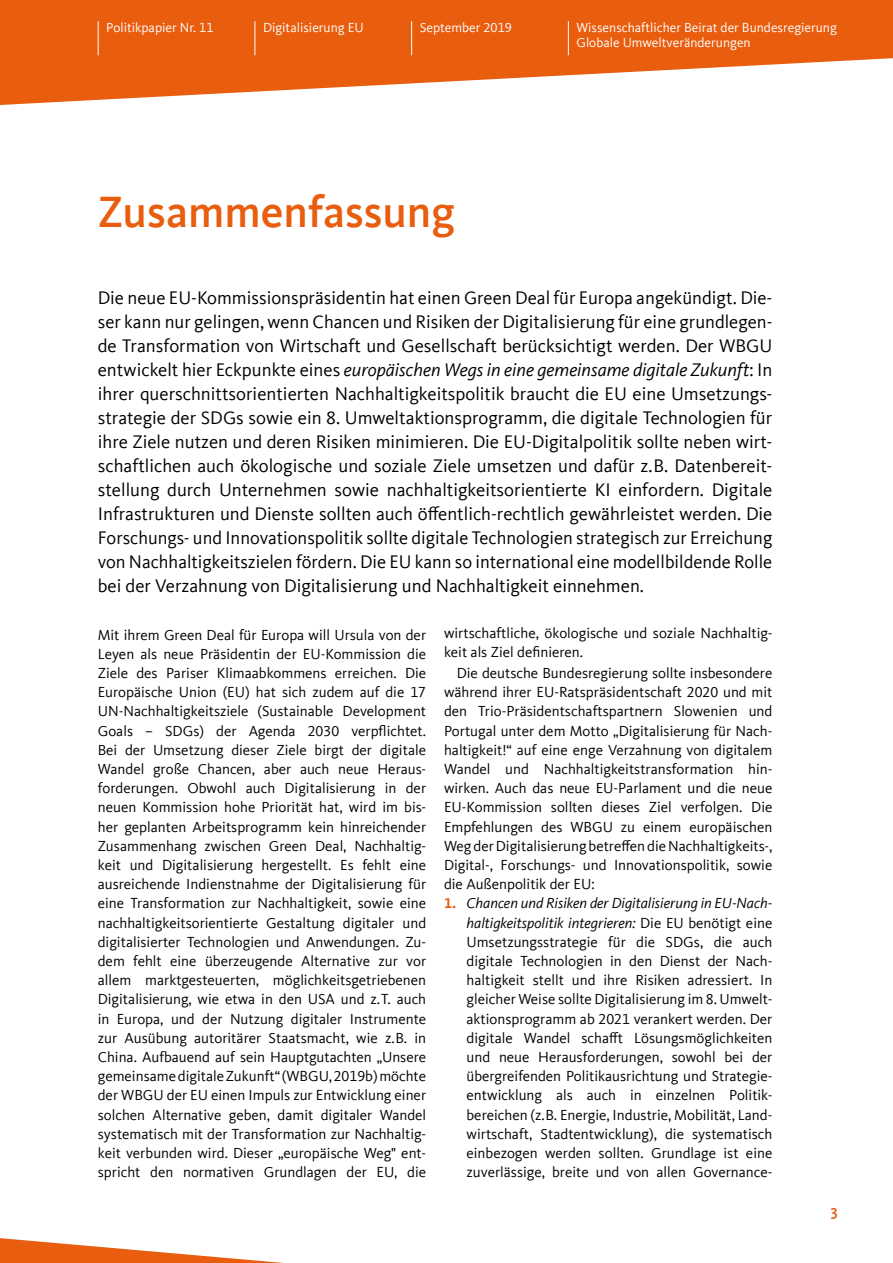
<style>
.page{position:relative;width:893px;height:1263px;background:#fff}
.page>*{position:absolute;margin:0;border:0;box-sizing:border-box;transform-origin:0 0}
.Kapitelheadline_-_Ki{font:500 45px "Kievit Offc";color:#e95d0f}
.Einleitung_-_Kievit{font:18.75px/24px "Kievit Offc";color:#000;text-align:justify}
.t1{font:500 16.2px "Kievit Sc Offc";color:#e95d0f}
.Einleitung_Fliesstex{font:15px/19.2px "Kievit Offc";color:#000;text-align:justify}
.t2{font:13.5px/15.8px "Kievit Offc";color:#fff}
.s1{font-style:italic}
.s2{font-weight:700;font-size:14.55px;color:#e95d0f}
</style>
<div class="page">
<svg style="left:0;top:1238px;width:284px;height:25px"></svg>
<svg style="left:0;top:0;width:893px;height:105px;fill:#e95d0f"></svg>
<hr style="left:98px;top:21px;width:1px;height:34px;background:#fff">
<hr style="left:255px;top:21px;width:1px;height:34px;background:#fff">
<hr style="left:411px;top:21px;width:1px;height:34px;background:#fff">
<hr style="left:568px;top:21px;width:1px;height:34px;background:#fff">
<p class="t2" style="left:106px;top:19px;width:109px">Politikpapier Nr. 11</p>
<p class="t2" style="left:263px;top:19px;width:102px">Digitalisierung EU</p>
<p class="t2" style="left:420px;top:19px;width:94px">September 2019</p>
<p class="t2" style="left:576px;top:19px;width:262px">Wissenschaftlicher Beirat der Bundesregierung<br>Globale Umweltveränderungen</p>
<p class="Kapitelheadline_-_Ki" style="left:98px;top:186px;width:359px">Zusammenfassung</p>
<p class="Einleitung_-_Kievit" style="left:98px;top:285px;width:676px">Die neue EU-Kommissionspräsidentin hat einen Green Deal für Europa angekündigt. Die&shy;ser kann nur gelingen, wenn Chancen und Risiken der Digitalisierung für eine grundlegen&shy;de Transformation von Wirtschaft und Gesellschaft berücksichtigt werden. Der WBGU entwickelt hier Eckpunkte eines <span class="s1">europäischen Wegs in eine gemeinsame digitale Zukunft</span>: In ihrer querschnittsorientierten Nachhaltigkeitspolitik braucht die EU eine Umsetzungs&shy;strategie der SDGs sowie ein 8. Umweltaktionsprogramm, die digitale Technologien für ihre Ziele nutzen und deren Risiken minimieren. Die EU-Digitalpolitik sollte neben wirt&shy;schaftlichen auch ökologische und soziale Ziele umsetzen und dafür z.B. Datenbereit&shy;stellung durch Unternehmen sowie nachhaltigkeitsorientierte KI einfordern. Digitale Infrastrukturen und Dienste sollten auch öffentlich-rechtlich gewährleistet werden. Die Forschungs- und Innovationspolitik sollte digitale Technologien strategisch zur Erreichung von Nachhaltigkeitszielen fördern. Die EU kann so international eine modellbildende Rolle bei der Verzahnung von Digitalisierung und Nachhaltigkeit einnehmen.</p>
<p class="Einleitung_Fliesstex" style="left:98px;top:625px;width:330px">Mit ihrem Green Deal für Europa will Ursula von der Leyen als neue Präsidentin der EU-Kommission die Ziele des Pariser Klimaabkommens erreichen. Die Europäische Union (EU) hat sich zudem auf die 17<br>UN-Nachhaltigkeitsziele (Sustainable Development Goals – SDGs) der Agenda 2030 verpflichtet.<br>Bei der Umsetzung dieser Ziele birgt der digitale Wandel große Chancen, aber auch neue Heraus&shy;forderungen. Obwohl auch Digitalisierung in der neuen Kommission hohe Priorität hat, wird im bis&shy;her geplanten Arbeitsprogramm kein hinreichender Zusammenhang zwischen Green Deal, Nachhaltig&shy;keit und Digitalisierung hergestellt. Es fehlt eine ausreichende Indienstnahme der Digitalisierung für eine Transformation zur Nachhaltigkeit, sowie eine nachhaltigkeitsorientierte Gestaltung digitaler und digitalisierter Technologien und Anwendungen. Zu&shy;dem fehlt eine überzeugende Alternative zur vor allem marktgesteuerten, möglichkeitsgetriebenen Digitalisierung, wie etwa in den USA und z. T. auch in Europa, und der Nutzung digitaler Instrumente zur Ausübung autoritärer Staatsmacht, wie z.B. in China. Aufbauend auf sein Hauptgutachten „Unsere gemeinsame digitale Zukunft“ (WBGU, 2019b) möchte der WBGU der EU einen Impuls zur Entwicklung einer solchen Alternative geben, damit digitaler Wandel systematisch mit der Transformation zur Nachhaltig&shy;keit verbunden wird. Dieser „europäische Weg" ent&shy;spricht den normativen Grundlagen der EU, die</p>
<p class="Einleitung_Fliesstex" style="left:444px;top:624px;width:330px">wirtschaftliche, ökologische und soziale Nachhaltig&shy;keit als Ziel definieren.</p>
<p class="Einleitung_Fliesstex" style="left:444px;top:663px;width:330px;text-indent:13px">Die deutsche Bundesregierung sollte insbesondere während ihrer EU-Ratspräsidentschaft 2020 und mit den Trio-Präsidentschaftspartnern Slowenien und Portugal unter dem Motto „Digitalisierung für Nach&shy;haltigkeit!“ auf eine enge Verzahnung von digitalem Wandel und Nachhaltigkeitstransformation hin&shy;wirken. Auch das neue EU-Parlament und die neue EU-Kommission sollten dieses Ziel verfolgen. Die Empfehlungen des WBGU zu einem europäischen Weg der Digitalisierung betreffen die Nachhaltigkeits-, Digital-, Forschungs- und Innovationspolitik, sowie die Außenpolitik der EU:</p>
<p class="Einleitung_Fliesstex" style="left:466px;top:894px;width:307px;text-indent:-22px"><span class="s2">1.</span> <span class="s1">Chancen und Risiken der Digitalisierung in EU-Nach&shy;haltigkeitspolitik integrieren:</span> Die EU benötigt eine Umsetzungsstrategie für die SDGs, die auch digitale Technologien in den Dienst der Nach&shy;haltigkeit stellt und ihre Risiken adressiert. In gleicher Weise sollte Digitalisierung im 8. Umwelt&shy;aktionsprogramm ab 2021 verankert werden. Der digitale Wandel schafft Lösungsmöglichkeiten und neue Herausforderungen, sowohl bei der übergreifenden Politikausrichtung und Strategie&shy;entwicklung als auch in einzelnen Politik&shy;bereichen (z.B. Energie, Industrie, Mobilität, Land&shy;wirtschaft, Stadtentwicklung), die systematisch einbezogen werden sollten. Grundlage ist eine zuverlässige, breite und von allen Governance-</p>
<p class="t1" style="left:830px;top:1201px;width:9px">3</p>
</div>
